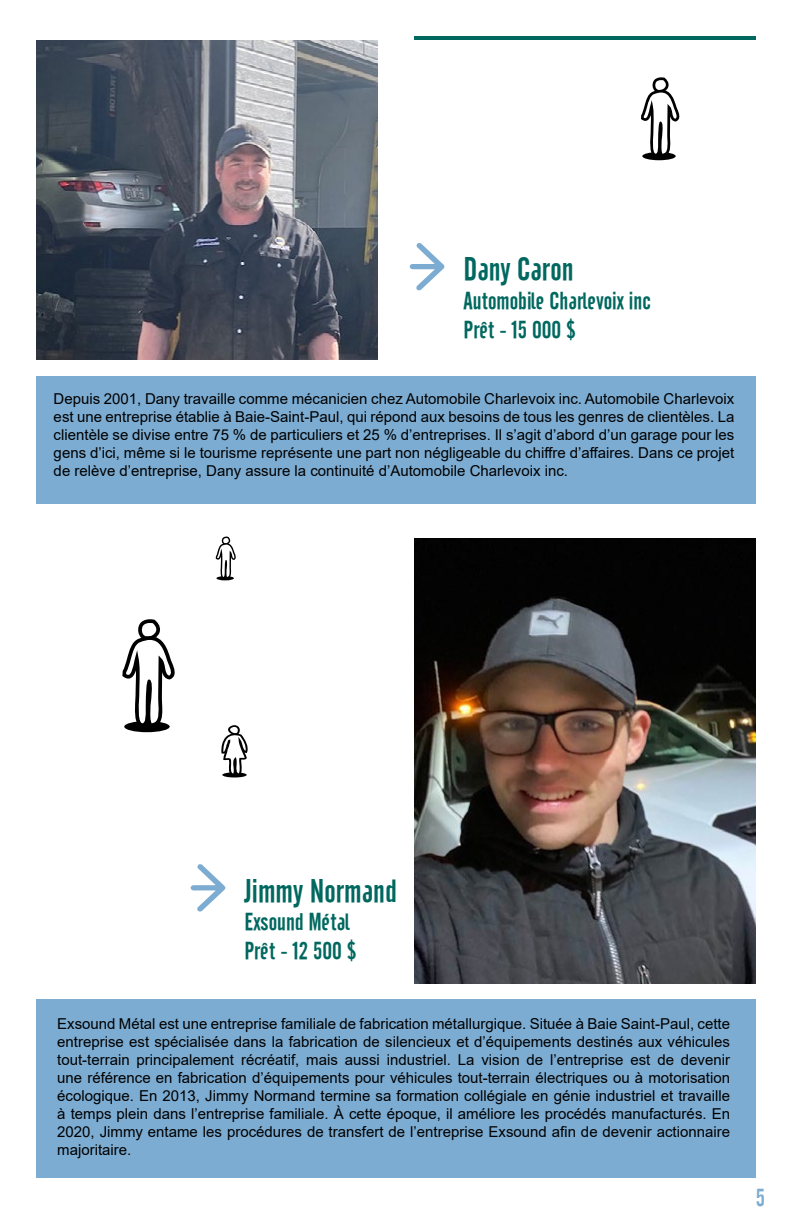
<style>
.page{position:relative;width:792px;height:1224px;background:#fff}
.page>*{position:absolute;margin:0;border:0;box-sizing:border-box;transform-origin:0 0}
.t1{font:32px "Cafeta";color:#00685f}
.t2{font:24px/28.8px "Cafeta";color:#00685f}
.t3{font:24px "Cafeta";color:#7cacd2}
.t4{font:15px/18px "Arial";color:#000;text-align:justify}
</style>
<div class="page">
<img style="left:414px;top:538px;width:342px;height:446px">
<img style="left:36px;top:40px;width:342px;height:319px">
<div style="left:222px;top:772px;width:25px;height:5px;background:#000;border-radius:50%"></div>
<svg style="left:221px;top:725px;width:27px;height:50px"></svg>
<hr style="left:216px;top:576px;width:18px;height:4px;background:#000;border-radius:50%">
<svg style="left:216px;top:537px;width:20px;height:41px"></svg>
<div style="left:124px;top:721px;width:46px;height:11px;background:#000;border-radius:50%"></div>
<svg style="left:122px;top:619px;width:53px;height:108px"></svg>
<div style="left:642px;top:152px;width:34px;height:8px;background:#000;border-radius:50%"></div>
<svg style="left:641px;top:77px;width:39px;height:80px"></svg>
<hr style="left:414px;top:36px;width:342px;height:4px;background:#00685f">
<svg style="left:410px;top:243px;width:35px;height:48px"></svg>
<svg style="left:191px;top:864px;width:35px;height:48px"></svg>
<div style="left:36px;top:376px;width:720px;height:128px;background:#7cacd2"></div>
<div style="left:36px;top:999px;width:720px;height:179px;background:#7cacd2"></div>
<h1 class="t1" style="left:464px;top:252px;width:111px">Dany Caron</h1>
<h2 class="t2" style="left:464px;top:287px;width:189px">Automobile Charlevoix inc<br>Prêt - 15 000 $</h2>
<p class="t4" style="left:54px;top:390px;width:682px">Depuis 2001, Dany travaille comme mécanicien chez Automobile Charlevoix inc. Automobile Charlevoix est une entreprise établie à Baie-Saint-Paul, qui répond aux besoins de tous les genres de clientèles. La clientèle se divise entre 75 % de particuliers et 25 % d’entreprises. I l s’agit d’abord d’un garage pour les gens d’ici, même si le tourisme représente une part non négligeable du chiffre d’affaires. Dans ce projet de relève d’entreprise, Dany assure la continuité d’Automobile Charlevoix inc.</p>
<h1 class="t1" style="left:245px;top:873px;width:154px">Jimmy Normand</h1>
<h2 class="t2" style="left:245px;top:908px;width:114px">Exsound Métal<br>Prêt - 12 500 $</h2>
<p class="t4" style="left:57px;top:1015px;width:674px">Exsound Métal est une entreprise familiale de fabrication métallurgique. Située à Baie Saint-Paul, cette entreprise est spécialisée dans la fabrication de silencieux et d’équipements destinés aux véhicules tout-terrain principalement récréatif, mais aussi industriel. La vision de l’entreprise est de devenir une référence en fabrication d’équipements pour véhicules tout-terrain électriques ou à motorisation écologique. En 2013, Jimmy Normand termine sa formation collégiale en génie industriel et travaille à temps plein dans l’entreprise familiale. À cette époque, il améliore les procédés manufacturés. En 2020, Jimmy entame les procédures de transfert de l’entreprise Exsound afin de devenir actionnaire majoritaire.</p>
<h2 class="t3" style="left:756px;top:1184px;width:11px">5</h2>
</div>
